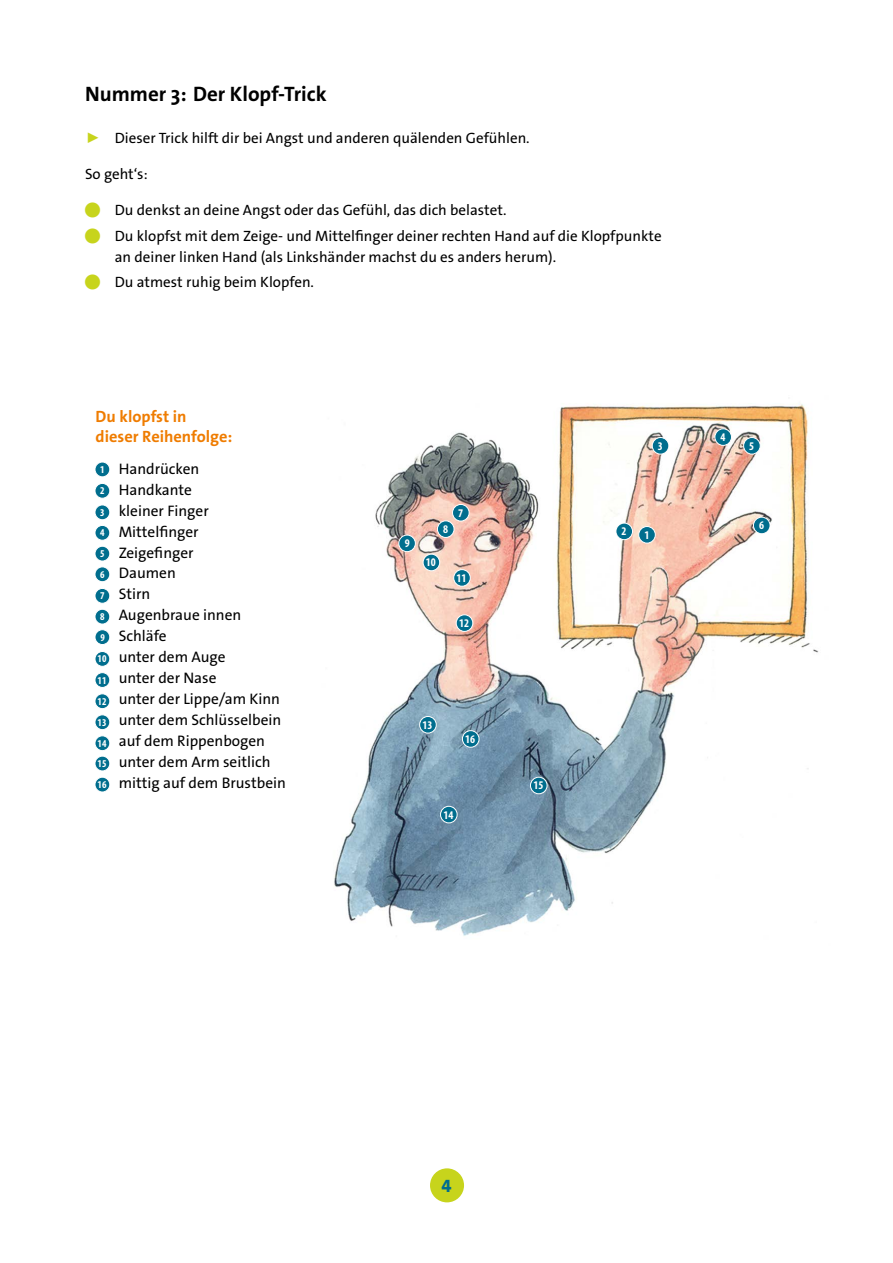
<style>
.page{position:relative;width:893px;height:1263px;background:#fff}
.page>*{position:absolute;margin:0;border:0;box-sizing:border-box;transform-origin:0 0}
.t1{font:700 21px "The Sans Os F";color:#000}
.t2{font:800 18px "The Sans Os F";color:#006e8e}
.t3{font:700 16.35px/19.6px "The Sans Os F";color:#ef7c00}
.t4{font:15.3px/21px "The Sans Os F";color:#000}
.t5{font:15px/21px "The Sans Os F";color:#000}
.t6{font:700 condensed 11.7px "Myriad Pro";color:#fff}
.t7{font:700 condensed 10.5px/20.7px "Myriad Pro";color:#fff;text-align:justify}
.s1{color:#c7d41c}
</style>
<div class="page">
<div style="left:430px;top:1168px;width:34px;height:34px;background:#c7d41c;border-radius:50%"></div>
<img style="left:334px;top:403px;width:485px;height:533px">
<div style="left:462px;top:731px;width:17px;height:16px;background:#006e8e;border-radius:50%"></div>
<div style="left:462px;top:730px;width:17px;height:18px;border:1px solid #fff;border-radius:50%"></div>
<div style="left:530px;top:777px;width:17px;height:17px;background:#006e8e;border-radius:50%"></div>
<div style="left:530px;top:777px;width:17px;height:17px;border:1px solid #fff;border-radius:50%"></div>
<div style="left:440px;top:806px;width:17px;height:17px;background:#006e8e;border-radius:50%"></div>
<div style="left:440px;top:806px;width:18px;height:17px;border:1px solid #fff;border-radius:50%"></div>
<div style="left:420px;top:716px;width:16px;height:17px;background:#006e8e;border-radius:50%"></div>
<div style="left:419px;top:716px;width:18px;height:17px;border:1px solid #fff;border-radius:50%"></div>
<div style="left:456px;top:615px;width:17px;height:16px;background:#006e8e;border-radius:50%"></div>
<div style="left:456px;top:614px;width:17px;height:18px;border:1px solid #fff;border-radius:50%"></div>
<div style="left:454px;top:570px;width:16px;height:16px;background:#006e8e;border-radius:50%"></div>
<div style="left:453px;top:569px;width:18px;height:18px;border:1px solid #fff;border-radius:50%"></div>
<div style="left:423px;top:554px;width:17px;height:17px;background:#006e8e;border-radius:50%"></div>
<div style="left:423px;top:554px;width:17px;height:17px;border:1px solid #fff;border-radius:50%"></div>
<div style="left:399px;top:535px;width:16px;height:17px;background:#006e8e;border-radius:50%"></div>
<div style="left:398px;top:535px;width:18px;height:17px;border:1px solid #fff;border-radius:50%"></div>
<div style="left:437px;top:521px;width:17px;height:16px;background:#006e8e;border-radius:50%"></div>
<div style="left:437px;top:520px;width:17px;height:18px;border:1px solid #fff;border-radius:50%"></div>
<div style="left:452px;top:504px;width:17px;height:17px;background:#006e8e;border-radius:50%"></div>
<div style="left:452px;top:504px;width:18px;height:17px;border:1px solid #fff;border-radius:50%"></div>
<div style="left:753px;top:517px;width:17px;height:17px;background:#006e8e;border-radius:50%"></div>
<div style="left:753px;top:517px;width:17px;height:17px;border:1px solid #fff;border-radius:50%"></div>
<div style="left:639px;top:526px;width:16px;height:17px;background:#006e8e;border-radius:50%"></div>
<div style="left:638px;top:526px;width:18px;height:17px;border:1px solid #fff;border-radius:50%"></div>
<div style="left:652px;top:437px;width:17px;height:17px;background:#006e8e;border-radius:50%"></div>
<div style="left:652px;top:437px;width:17px;height:17px;border:1px solid #fff;border-radius:50%"></div>
<div style="left:715px;top:429px;width:16px;height:16px;background:#006e8e;border-radius:50%"></div>
<div style="left:714px;top:428px;width:18px;height:18px;border:1px solid #fff;border-radius:50%"></div>
<div style="left:744px;top:437px;width:16px;height:17px;background:#006e8e;border-radius:50%"></div>
<div style="left:743px;top:437px;width:18px;height:17px;border:1px solid #fff;border-radius:50%"></div>
<div style="left:616px;top:523px;width:16px;height:17px;background:#006e8e;border-radius:50%"></div>
<div style="left:615px;top:523px;width:18px;height:17px;border:1px solid #fff;border-radius:50%"></div>
<div style="left:95px;top:777px;width:15px;height:15px;background:#006e8e;border-radius:50%"></div>
<div style="left:95px;top:777px;width:15px;height:15px;border:1px solid #fff;border-radius:50%"></div>
<div style="left:95px;top:756px;width:15px;height:15px;background:#006e8e;border-radius:50%"></div>
<div style="left:95px;top:756px;width:15px;height:15px;border:1px solid #fff;border-radius:50%"></div>
<div style="left:95px;top:736px;width:15px;height:15px;background:#006e8e;border-radius:50%"></div>
<div style="left:95px;top:735px;width:15px;height:16px;border:1px solid #fff;border-radius:50%"></div>
<div style="left:95px;top:715px;width:15px;height:15px;background:#006e8e;border-radius:50%"></div>
<div style="left:95px;top:714px;width:15px;height:16px;border:1px solid #fff;border-radius:50%"></div>
<div style="left:95px;top:694px;width:15px;height:15px;background:#006e8e;border-radius:50%"></div>
<div style="left:95px;top:693px;width:15px;height:16px;border:1px solid #fff;border-radius:50%"></div>
<div style="left:95px;top:673px;width:15px;height:14px;background:#006e8e;border-radius:50%"></div>
<div style="left:95px;top:672px;width:15px;height:16px;border:1px solid #fff;border-radius:50%"></div>
<div style="left:95px;top:651px;width:15px;height:15px;background:#006e8e;border-radius:50%"></div>
<div style="left:95px;top:651px;width:15px;height:16px;border:1px solid #fff;border-radius:50%"></div>
<div style="left:95px;top:630px;width:15px;height:14px;background:#006e8e;border-radius:50%"></div>
<div style="left:95px;top:629px;width:15px;height:16px;border:1px solid #fff;border-radius:50%"></div>
<div style="left:95px;top:609px;width:15px;height:15px;background:#006e8e;border-radius:50%"></div>
<div style="left:95px;top:609px;width:15px;height:15px;border:1px solid #fff;border-radius:50%"></div>
<div style="left:95px;top:588px;width:15px;height:15px;background:#006e8e;border-radius:50%"></div>
<div style="left:95px;top:588px;width:15px;height:16px;border:1px solid #fff;border-radius:50%"></div>
<div style="left:95px;top:567px;width:15px;height:15px;background:#006e8e;border-radius:50%"></div>
<div style="left:95px;top:566px;width:15px;height:16px;border:1px solid #fff;border-radius:50%"></div>
<div style="left:95px;top:462px;width:15px;height:15px;background:#006e8e;border-radius:50%"></div>
<div style="left:95px;top:462px;width:15px;height:15px;border:1px solid #fff;border-radius:50%"></div>
<div style="left:95px;top:505px;width:15px;height:15px;background:#006e8e;border-radius:50%"></div>
<div style="left:95px;top:505px;width:15px;height:15px;border:1px solid #fff;border-radius:50%"></div>
<div style="left:95px;top:525px;width:15px;height:15px;background:#006e8e;border-radius:50%"></div>
<div style="left:95px;top:525px;width:15px;height:16px;border:1px solid #fff;border-radius:50%"></div>
<div style="left:95px;top:546px;width:15px;height:15px;background:#006e8e;border-radius:50%"></div>
<div style="left:95px;top:546px;width:15px;height:15px;border:1px solid #fff;border-radius:50%"></div>
<div style="left:95px;top:483px;width:15px;height:15px;background:#006e8e;border-radius:50%"></div>
<div style="left:95px;top:483px;width:15px;height:16px;border:1px solid #fff;border-radius:50%"></div>
<h1 class="t1" style="left:85px;top:80px;width:243px">Nummer 3: Der Klopf-Trick</h1>
<p class="t5" style="left:85px;top:128px;width:446px"><span class="s1">▶</span> Dieser Trick hilft dir bei Angst und anderen quälenden Gefühlen.</p>
<p class="t5" style="left:85px;top:164px;width:64px">So geht‘s:</p>
<p class="t5" style="left:85px;top:200px;width:423px"><span class="s1">●</span> Du denkst an deine Angst oder das Gefühl, das dich belastet.</p>
<p class="t5" style="left:115px;top:225px;width:548px;text-indent:-30px"><span class="s1">●</span> Du klopfst mit dem Zeige- und Mittelfinger deiner rechten Hand auf die Klopfpunkte an deiner linken Hand (als Linkshänder machst du es anders herum).</p>
<p class="t5" style="left:85px;top:271px;width:230px"><span class="s1">●</span> Du atmest ruhig beim Klopfen.</p>
<p class="t3" style="left:96px;top:407px;width:138px">Du klopfst in dieser Reihenfolge:</p>
<p class="t7" style="left:100px;top:459px;width:6px">1</p>
<p class="t7" style="left:100px;top:502px;width:6px">3<br>4<br>5</p>
<p class="t7" style="left:100px;top:481px;width:6px">2</p>
<p class="t7" style="left:100px;top:564px;width:6px">6</p>
<p class="t7" style="left:100px;top:586px;width:6px">7</p>
<p class="t7" style="left:100px;top:606px;width:6px">8</p>
<p class="t7" style="left:101px;top:627px;width:6px">9</p>
<p class="t7" style="left:98px;top:649px;width:10px">10</p>
<p class="t7" style="left:98px;top:670px;width:10px">11</p>
<p class="t7" style="left:98px;top:691px;width:10px">12</p>
<p class="t7" style="left:98px;top:712px;width:10px">13</p>
<p class="t7" style="left:98px;top:733px;width:10px">14</p>
<p class="t7" style="left:98px;top:753px;width:10px">15</p>
<p class="t7" style="left:98px;top:774px;width:10px">16</p>
<p class="t4" style="left:119px;top:458px;width:169px">Handrücken<br>Handkante<br>kleiner Finger<br>Mittelfinger<br>Zeigefinger<br>Daumen<br>Stirn<br>Augenbraue innen<br>Schläfe<br>unter dem Auge<br>unter der Nase<br>unter der Lippe/am Kinn unter dem Schlüsselbein auf dem Rippenbogen unter dem Arm seitlich mittig auf dem Brustbein</p>
<p class="t6" style="left:405px;top:537px;width:6px">9</p>
<p class="t6" style="left:443px;top:523px;width:6px">8</p>
<p class="t6" style="left:458px;top:506px;width:6px">7</p>
<p class="t6" style="left:426px;top:556px;width:11px">10</p>
<p class="t6" style="left:457px;top:571px;width:11px">11</p>
<p class="t6" style="left:459px;top:617px;width:11px">12</p>
<p class="t6" style="left:423px;top:718px;width:11px">13</p>
<p class="t6" style="left:465px;top:732px;width:11px">16</p>
<p class="t6" style="left:443px;top:808px;width:11px">14</p>
<p class="t6" style="left:533px;top:779px;width:11px">15</p>
<p class="t6" style="left:658px;top:439px;width:6px">3</p>
<p class="t6" style="left:622px;top:525px;width:6px">2</p>
<p class="t6" style="left:644px;top:528px;width:6px">1</p>
<p class="t6" style="left:720px;top:431px;width:6px">4</p>
<p class="t6" style="left:749px;top:439px;width:6px">5</p>
<p class="t6" style="left:759px;top:519px;width:6px">6</p>
<p class="t2" style="left:441px;top:1174px;width:12px">4</p>
</div>
